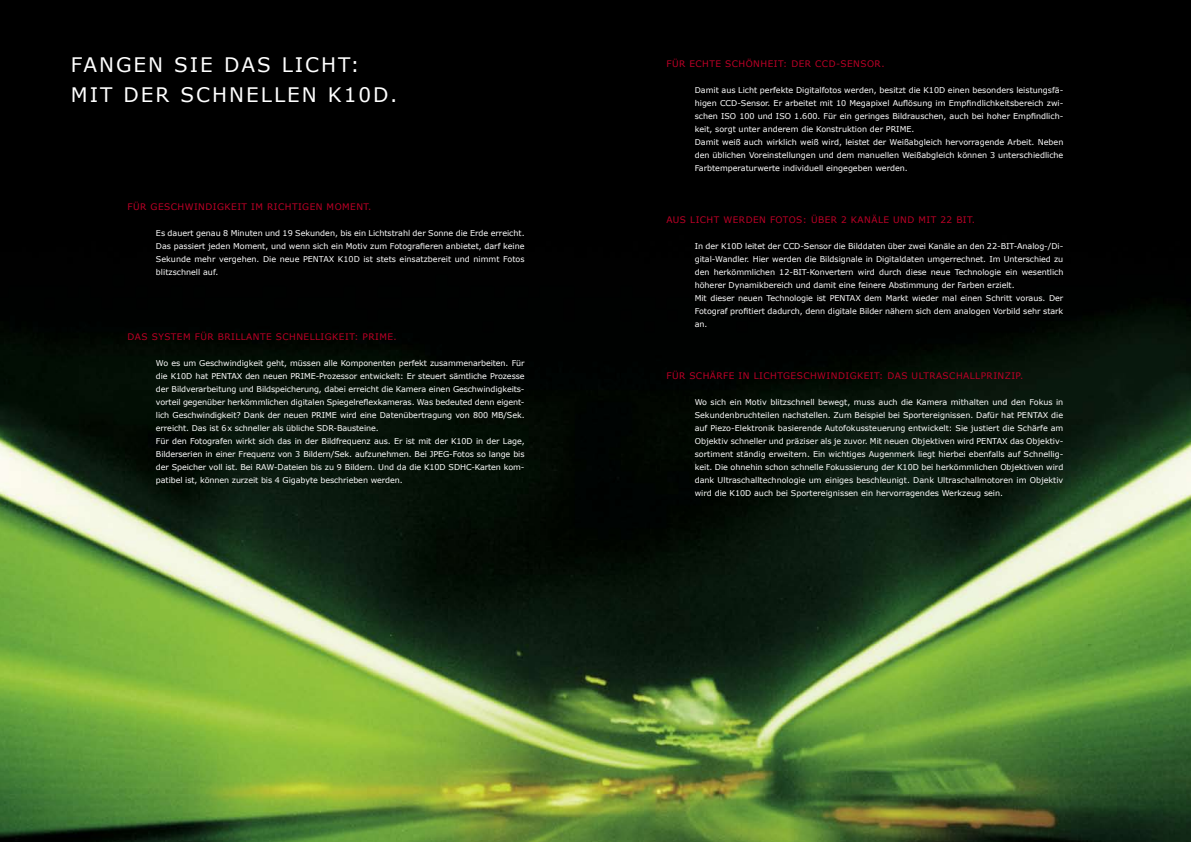
<style>
.page{position:relative;width:1191px;height:842px;background:#fff}
.page>*{position:absolute;margin:0;border:0;box-sizing:border-box;transform-origin:0 0}
.t1{font:20px/30px "Verdana";letter-spacing:.1em;color:#fff}
.t2{font:9px "Verdana";letter-spacing:.05em;color:#be0027}
.t3{font:8px/13px "Verdana";color:#fff;text-align:justify}
</style>
<div class="page">
<img style="left:0;top:0;width:1191px;height:842px">
<h1 class="t1" style="left:71px;top:49px;width:328px">FANGEN SI E DAS LICHT:<br>MIT DER SCHNELLEN K10D.</h1>
<p class="t2" style="left:128px;top:201px;width:146px">FÜR GESCHWINDIG KEIT IM RIC</p>
<p class="t2" style="left:285px;top:201px;width:88px">HTIGEN MOMENT.</p>
<p class="t3" style="left:156px;top:227px;width:370px">Es dauert genau 8 Minuten und 19 Sekunden, bis ein Lichtstrahl der Sonne die Erde erreicht.<br>Das passiert jeden Moment, und wenn sich ein Motiv zum Fotografieren anbietet, darf keine Sekunde mehr vergehen. Die neue PENTAX K1 0D ist stets einsatzbereit und nimmt Fotos blitzschnell auf.</p>
<p class="t2" style="left:128px;top:331px;width:271px">DAS SYSTEM FÜR BRI LLANTE SCHNELLIG KEIT: PRI ME.</p>
<p class="t3" style="left:156px;top:357px;width:370px">Wo es um Geschwindigkeit geht, müssen alle Komponenten perfekt zusammenarbeiten. Für die K1 0D hat PENTAX den neuen PRI ME-Prozessor entwickelt: Er steuert sämtliche Prozesse der Bildverarbeitung und Bildspeicherung, dabei erreicht die Kamera einen Geschwindigkeits&shy;vorteil gegenüber herkömmlichen digitalen Spiegelreflexkameras. Was bedeuted denn eigent&shy;lich Geschwindigkeit? Dank der neuen PRIME wird eine Datenübertragung von 800 MB/Sek. erreicht. Das ist 6x schneller als übliche SDR-Bausteine.</p>
<p class="t3" style="left:128px;top:435px;width:18px">F</p>
<p class="t3" style="left:156px;top:435px;width:370px;text-indent:5px">ür den Fotografen wirkt sich das in der Bildfrequenz aus. Er ist mit der K1 0D in der Lage, Bilderserien in einer Frequenz von 3 Bildern/Sek. aufzunehmen. Bei JPEG-Fotos so lange bis der Speicher voll ist. Bei RAW-Dateien bis zu 9 Bildern. U nd da die K1 0D SDHC-Karten kom&shy;patibel ist, können zurzeit bis 4 Gigabyte beschrieben werden.</p>
<p class="t2" style="left:666px;top:58px;width:202px">FÜR ECHTE SCHÖNHEIT: DER CCD-SENSOR</p>
<p class="t2" style="left:881px;top:58px;width:5px">.</p>
<p class="t3" style="left:694px;top:84px;width:370px;text-align:left">Damit aus Licht perfekte Digitalfotos werden, besitzt die K1 0D einen besonders leistungsfä&shy;higen CCD-Sensor. Er arbeitet mit 10 Megapixel Auflösung im Empfindlichkeitsbereich zwi&shy;schen ISO 100 und ISO 1.600. Für ein geringes Bildrauschen, auch bei hoher Empfindlich&shy;keit, sorgt unter anderem die Konstruktion der PRIME.<br>Damit weiß auch wirklich weiß wird, leistet der Weißabgleich hervorragende Arbeit. Neben den üblichen Voreinstellungen und dem manuellen Weißabgleich können 3 unterschiedliche Farbtemperaturwerte individuell eingegeben werden.</p>
<p class="t2" style="left:666px;top:214px;width:14px">AUS</p>
<p class="t2" style="left:690px;top:214px;width:286px">LICHT WERDEN FOTOS : ÜBER 2 KANÄLE U ND MIT 22 BIT.</p>
<p class="t3" style="left:694px;top:240px;width:370px;text-align:left">In der K1 0D leitet der CCD-Sensor die Bilddaten über zwei Kanäle an den 22-BIT-Analog-/Di&shy;gital-Wandler. Hier werden die Bildsignale in Digitaldaten umgerrechnet. Im U nterschied zu den herkömmlichen 12-BIT-Konvertern wird durch diese neue Technologie ein wesentlich höherer Dynamikbereich und damit eine feinere Abstimmung der Farben erzielt.<br>Mit dieser neuen Technologie ist PENTAX dem Markt wieder mal einen Schritt voraus. Der Fotograf profitiert dadurch, denn digitale Bilder nähern sich dem analogen Vorbild sehr stark an.</p>
<p class="t2" style="left:666px;top:370px;width:358px">FÜR SCHÄRFE IN LICHTGESCHWINDIG KEIT: DAS U LTRASCHALLPRI NZIP.</p>
<p class="t3" style="left:694px;top:396px;width:370px;text-align:left">Wo sich ein Motiv blitzschnell bewegt, muss auch die Kamera mithalten und den Fokus in Sekundenbruchteilen nachstellen. Zum Beispiel bei Sportereignissen. Dafür hat PENTAX die auf Piezo-Elektronik basierende Autofokussteuerung entwickelt: Sie justiert die Schärfe am Objektiv schneller und präziser als je zuvor. Mit neuen Objektiven wird PENTAX das Objektiv&shy;sortiment ständig erweitern. Ein wichtiges Augenmerk liegt hierbei ebenfalls auf Schnellig&shy;keit. Die ohnehin schon schnelle Fokussierung der K1 0D bei herkömmlichen Objektiven wird dank U ltraschalltechnologie um einiges beschleunigt. Dank U ltraschallmotoren im Objektiv wird die K1 0D auch bei Sportereignissen ein hervorragendes Werkzeug sein.</p>
</div>
